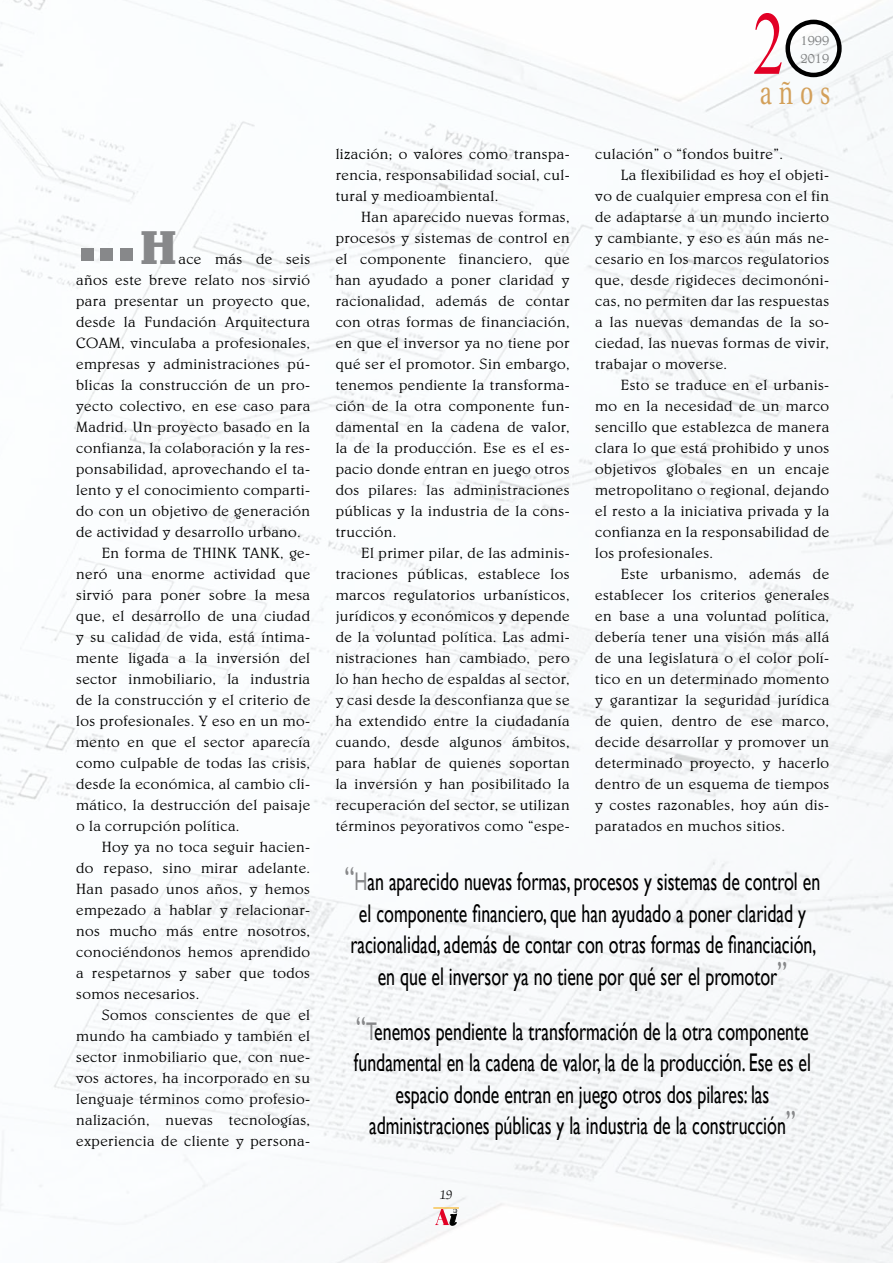
<style>
.page{position:relative;width:893px;height:1263px;background:#fff}
.page>*{position:absolute;margin:0;border:0;box-sizing:border-box;transform-origin:0 0}
.t1{font:90px "Times New Roman";color:#e20025;scale:.7 1}
.t2{font:700 48px "Belwe";color:#87888a}
.t3{font:33px "Utopia";color:#d3a05a;scale:.7 1}
.t4{font:25.5px/31.5px "Gill Sans";color:#000;text-align:center;scale:.7 1}
.t5{font:300 15px/21px "Belwe";letter-spacing:.025em;color:#000;text-align:justify}
.t6{font:300 15px/18px "Belwe";color:#848687}
.t7{font:300 14.25px "Zapf Chancery";color:#000}
.s1{font-size:33px;color:#87888a}
.s2{color:#87888a}
</style>
<div class="page">
<img style="left:0;top:0;width:893px;height:1263px">
<div style="left:81px;top:248px;width:13px;height:12px;background:#87888a"></div>
<div style="left:100px;top:248px;width:13px;height:12px;background:#87888a"></div>
<div style="left:120px;top:248px;width:13px;height:12px;background:#87888a"></div>
<svg style="left:433px;top:1208px;width:26px;height:17px"></svg>
<div style="left:785px;top:20px;width:57px;height:57px;border:4px solid #000;border-radius:50%"></div>
<h2 class="t2" style="left:140px;top:219px;width:39px">H</h2>
<p class="t5" style="left:178px;top:248px;width:133px">ace más de seis</p>
<p class="t5" style="left:76px;top:269px;width:235px">años este breve relato nos sirvió</p>
<p class="t5" style="left:76px;top:290px;width:235px">para presentar un proyecto que,</p>
<p class="t5" style="left:76px;top:311px;width:235px">desde la Fundación Arquitectura</p>
<p class="t5" style="left:76px;top:332px;width:235px">COAM, vinculaba a profesionales,</p>
<p class="t5" style="left:76px;top:353px;width:235px">empresas y administraciones pú-</p>
<p class="t5" style="left:76px;top:374px;width:235px">blicas la construcción de un pro-</p>
<p class="t5" style="left:76px;top:395px;width:236px">yecto colectivo, en ese caso para</p>
<p class="t5" style="left:76px;top:416px;width:235px">Madrid. Un proyecto basado en la</p>
<p class="t5" style="left:76px;top:437px;width:236px">confianza, la colaboración y la res-</p>
<p class="t5" style="left:76px;top:458px;width:235px">ponsabilidad, aprovechando el ta-</p>
<p class="t5" style="left:76px;top:479px;width:235px">lento y el conocimiento comparti-</p>
<p class="t5" style="left:76px;top:500px;width:235px">do con un objetivo de generación</p>
<p class="t5" style="left:76px;top:521px;width:226px">de actividad y desarrollo urbano.</p>
<p class="t5" style="left:102px;top:542px;width:210px">En forma de THINK TANK, ge-</p>
<p class="t5" style="left:76px;top:563px;width:235px">neró una enorme actividad que</p>
<p class="t5" style="left:76px;top:584px;width:235px">sirvió para poner sobre la mesa</p>
<p class="t5" style="left:76px;top:605px;width:236px">que, el desarrollo de una ciudad</p>
<p class="t5" style="left:76px;top:626px;width:235px">y su calidad de vida, está íntima-</p>
<p class="t5" style="left:76px;top:647px;width:236px">mente ligada a la inversión del</p>
<p class="t5" style="left:76px;top:668px;width:235px">sector inmobiliario, la industria</p>
<p class="t5" style="left:76px;top:689px;width:236px">de la construcción y el criterio de</p>
<p class="t5" style="left:76px;top:710px;width:235px">los profesionales. Y eso en un mo-</p>
<p class="t5" style="left:76px;top:731px;width:235px">mento en que el sector aparecía</p>
<p class="t5" style="left:76px;top:752px;width:236px">como culpable de todas las crisis,</p>
<p class="t5" style="left:76px;top:773px;width:235px">desde la económica, al cambio cli-</p>
<p class="t5" style="left:76px;top:794px;width:235px">mático, la destrucción del paisaje</p>
<p class="t5" style="left:76px;top:815px;width:165px">o la corrupción política.</p>
<p class="t5" style="left:102px;top:836px;width:210px">Hoy ya no toca seguir hacien-</p>
<p class="t5" style="left:76px;top:857px;width:235px">do repaso, sino mirar adelante.</p>
<p class="t5" style="left:76px;top:878px;width:235px">Han pasado unos años, y hemos</p>
<p class="t5" style="left:76px;top:899px;width:235px">empezado a hablar y relacionar-</p>
<p class="t5" style="left:76px;top:920px;width:235px">nos mucho más entre nosotros,</p>
<p class="t5" style="left:76px;top:941px;width:235px">conociéndonos hemos aprendido</p>
<p class="t5" style="left:76px;top:962px;width:235px">a respetarnos y saber que todos</p>
<p class="t5" style="left:76px;top:983px;width:125px">somos necesarios.</p>
<p class="t5" style="left:102px;top:1004px;width:210px">Somos conscientes de que el</p>
<p class="t5" style="left:76px;top:1025px;width:235px">mundo ha cambiado y también el</p>
<p class="t5" style="left:76px;top:1046px;width:235px">sector inmobiliario que, con nue-</p>
<p class="t5" style="left:76px;top:1067px;width:235px">vos actores, ha incorporado en su</p>
<p class="t5" style="left:76px;top:1088px;width:235px">lenguaje términos como profesio-</p>
<p class="t5" style="left:76px;top:1109px;width:235px">nalización, nuevas tecnologías,</p>
<p class="t5" style="left:76px;top:1130px;width:235px">experiencia de cliente y persona-</p>
<p class="t5" style="left:336px;top:143px;width:235px">lización; o valores como transpa&shy;rencia, responsabilidad social, cul&shy;tural y medioambiental.</p>
<p class="t5" style="left:336px;top:206px;width:236px;text-indent:26px">Han aparecido nuevas formas, procesos y sistemas de control en el componente financiero, que han ayudado a poner claridad y racionalidad, además de contar con otras formas de financiación, en que el inversor ya no tiene por qué ser el promotor. Sin embargo, tenemos pendiente la transforma&shy;ción de la otra componente fun&shy;damental en la cadena de valor, la de la producción. Ese es el es&shy;pacio donde entran en juego otros dos pilares: las administraciones públicas y la industria de la cons&shy;trucción.</p>
<p class="t5" style="left:336px;top:542px;width:236px;text-indent:26px">El primer pilar, de las adminis&shy;traciones públicas, establece los marcos regulatorios urbanísticos, jurídicos y económicos y depende de la voluntad política. Las admi&shy;nistraciones han cambiado, pero lo han hecho de espaldas al sector, y casi desde la desconfianza que se ha extendido entre la ciudadanía cuando, desde algunos ámbitos, para hablar de quienes soportan la inversión y han posibilitado la recuperación del sector, se utilizan términos peyorativos como “espe-</p>
<h1 class="t1" style="left:753px;top:-17px;width:46px">2</h1>
<h3 class="t3" style="left:760px;top:74px;width:102px">años</h3>
<p class="t6" style="left:800px;top:31px;width:30px">1999<br>2019</p>
<p class="t5" style="left:595px;top:143px;width:189px">culación” o “fondos buitre”.</p>
<p class="t5" style="left:621px;top:164px;width:210px">La flexibilidad es hoy el objeti-</p>
<p class="t5" style="left:595px;top:185px;width:235px">vo de cualquier empresa con el fin</p>
<p class="t5" style="left:595px;top:206px;width:235px">de adaptarse a un mundo incierto</p>
<p class="t5" style="left:595px;top:227px;width:236px">y cambiante, y eso es aún más ne-</p>
<p class="t5" style="left:595px;top:248px;width:235px">cesario en los marcos regulatorios</p>
<p class="t5" style="left:595px;top:269px;width:235px">que, desde rigideces decimonóni-</p>
<p class="t5" style="left:595px;top:290px;width:235px">cas, no permiten dar las respuestas</p>
<p class="t5" style="left:595px;top:311px;width:235px">a las nuevas demandas de la so-</p>
<p class="t5" style="left:595px;top:332px;width:236px">ciedad, las nuevas formas de vivir,</p>
<p class="t5" style="left:595px;top:353px;width:133px">trabajar o moverse.</p>
<p class="t5" style="left:621px;top:374px;width:210px">Esto se traduce en el urbanis-</p>
<p class="t5" style="left:595px;top:395px;width:235px">mo en la necesidad de un marco</p>
<p class="t5" style="left:595px;top:416px;width:235px">sencillo que establezca de manera</p>
<p class="t5" style="left:595px;top:437px;width:235px">clara lo que está prohibido y unos</p>
<p class="t5" style="left:595px;top:458px;width:235px">objetivos globales en un encaje</p>
<p class="t5" style="left:595px;top:479px;width:235px">metropolitano o regional, dejando</p>
<p class="t5" style="left:595px;top:500px;width:235px">el resto a la iniciativa privada y la</p>
<p class="t5" style="left:595px;top:521px;width:235px">confianza en la responsabilidad de</p>
<p class="t5" style="left:595px;top:542px;width:120px">los profesionales.</p>
<p class="t5" style="left:621px;top:563px;width:210px">Este urbanismo, además de</p>
<p class="t5" style="left:595px;top:584px;width:235px">establecer los criterios generales</p>
<p class="t5" style="left:595px;top:605px;width:235px">en base a una voluntad política,</p>
<p class="t5" style="left:595px;top:626px;width:236px">debería tener una visión más allá</p>
<p class="t5" style="left:595px;top:647px;width:235px">de una legislatura o el color polí-</p>
<p class="t5" style="left:595px;top:668px;width:235px">tico en un determinado momento</p>
<p class="t5" style="left:595px;top:689px;width:235px">y garantizar la seguridad jurídica</p>
<p class="t5" style="left:595px;top:710px;width:235px">de quien, dentro de ese marco,</p>
<p class="t5" style="left:595px;top:731px;width:235px">decide desarrollar y promover un</p>
<p class="t5" style="left:595px;top:752px;width:235px">determinado proyecto, y hacerlo</p>
<p class="t5" style="left:595px;top:773px;width:235px">dentro de un esquema de tiempos</p>
<p class="t5" style="left:595px;top:794px;width:236px">y costes razonables, hoy aún dis-</p>
<p class="t5" style="left:595px;top:815px;width:191px">paratados en muchos sitios.</p>
<p class="t4" style="left:345px;top:866px;width:681px"><span class="s1">“</span><span class="s2">H</span>an aparecido nuevas formas, procesos y sistemas de control en el componente financiero, que han ayudado a poner claridad y racionalidad, además de contar con otras formas de financiación, en que el inversor ya no tiene por qué ser el promotor<span class="s1">”</span></p>
<p class="t4" style="left:354px;top:1015px;width:654px"><span class="s1">“</span><span class="s2">T</span>enemos pendiente la transformación de la otra componente fundamental en la cadena de valor, la de la producción. Ese es el espacio donde entran en juego otros dos pilares: las administraciones públicas y la industria de la construcción<span class="s1">”</span></p>
<p class="t7" style="left:440px;top:1188px;width:14px">19</p>
</div>
